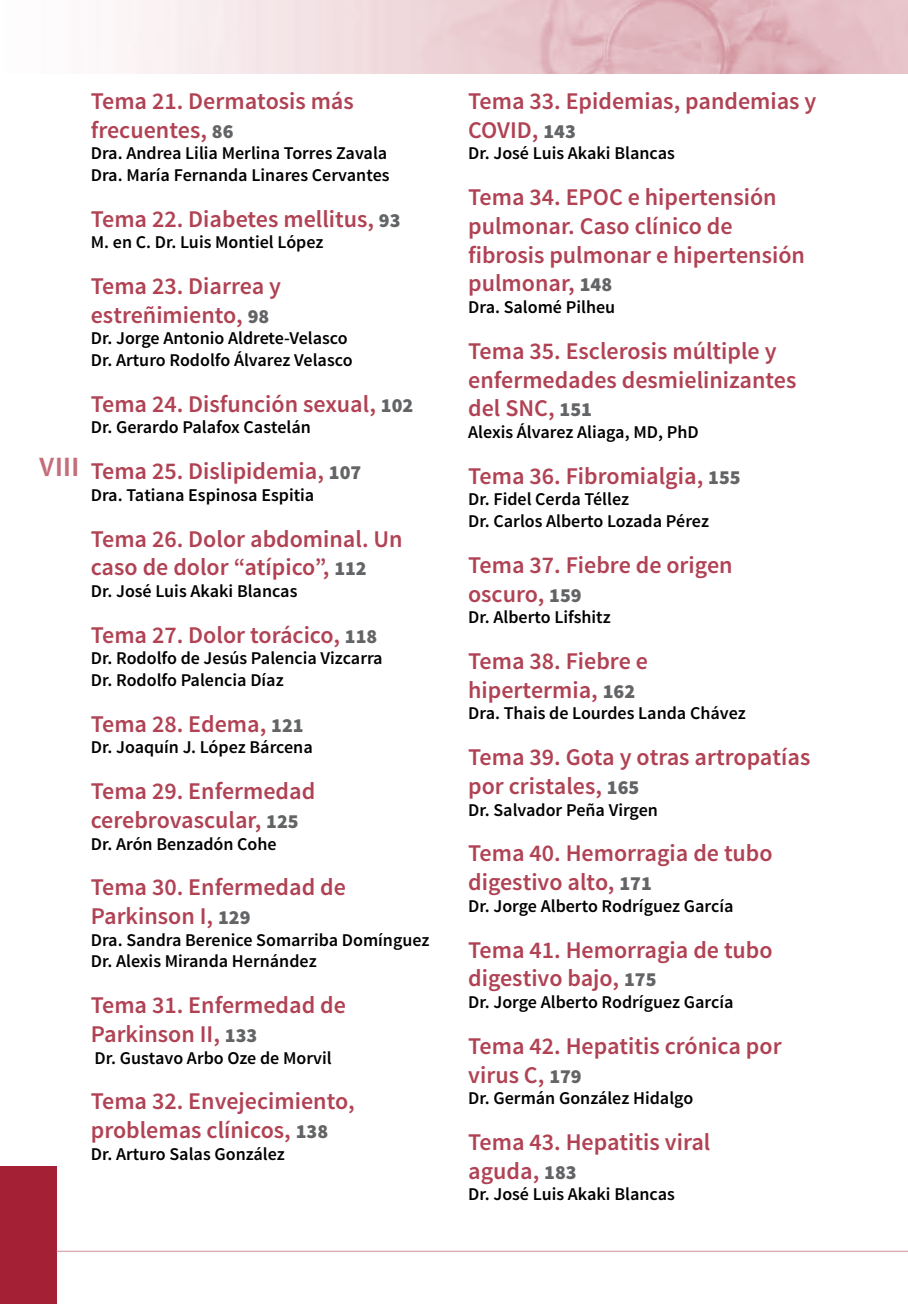
<style>
.page{position:relative;width:908px;height:1304px;background:#fff}
.page>*{position:absolute;margin:0;border:0;box-sizing:border-box;transform-origin:0 0}
.t1{font:500 28px "Amplitude";color:#c36e7c}
.t2{font:600 24px/28.8px "Source Sans Pro";color:#b04254}
.t3{font:600 18px/21.6px "Source Sans Pro";color:#000}
.s1{font-weight:900;font-size:20px;color:#636466}
</style>
<div class="page">
<img style="left:133px;top:0;width:774px;height:74px">
<hr style="left:57px;top:1251px;width:850px;height:1px;background:#d1909a">
<div style="left:0;top:1166px;width:57px;height:138px;background:#a32035"></div>
<p class="t1" style="left:39px;top:451px;width:42px">VIII</p>
<p class="t2" style="left:91px;top:87px;width:264px">Tema 21. Dermatosis más frecuentes, <span class="s1">86</span></p>
<p class="t3" style="left:91px;top:143px;width:300px">Dra. Andrea Lilia Merlina Torres Zavala<br>Dra. María Fernanda Linares Cervantes</p>
<p class="t2" style="left:91px;top:205px;width:311px">Tema 22. Diabetes mellitus, <span class="s1">93</span></p>
<p class="t3" style="left:91px;top:232px;width:234px">M. en C. Dr. Luis Montiel López</p>
<p class="t2" style="left:91px;top:272px;width:192px">Tema 23. Diarrea y estreñimiento, <span class="s1">98</span></p>
<p class="t3" style="left:91px;top:328px;width:263px">Dr. Jorge Antonio Aldrete-Velasco<br>Dr. Arturo Rodolfo Álvarez Velasco</p>
<p class="t2" style="left:91px;top:390px;width:324px">Tema 24. Disfunción sexual, <span class="s1">102</span></p>
<p class="t3" style="left:91px;top:417px;width:222px">Dr. Gerardo Palafox Castelán</p>
<p class="t2" style="left:91px;top:457px;width:272px">Tema 25. Dislipidemia, <span class="s1">107</span></p>
<p class="t3" style="left:91px;top:484px;width:225px">Dra. Tatiana Espinosa Espitia</p>
<p class="t2" style="left:91px;top:525px;width:313px">Tema 26. Dolor abdominal. Un caso de dolor “atípico”, <span class="s1">112</span></p>
<p class="t3" style="left:91px;top:581px;width:208px">Dr. José Luis Akaki Blancas</p>
<p class="t2" style="left:91px;top:621px;width:288px">Tema 27. Dolor torácico, <span class="s1">118</span></p>
<p class="t3" style="left:91px;top:648px;width:293px">Dr. Rodolfo de Jesús Palencia Vizcarra<br>Dr. Rodolfo Palencia Díaz</p>
<p class="t2" style="left:91px;top:710px;width:214px">Tema 28. Edema, <span class="s1">121</span></p>
<p class="t3" style="left:91px;top:737px;width:223px">Dr. Joaquín J. López Bárcena</p>
<p class="t2" style="left:91px;top:777px;width:226px">Tema 29. Enfermedad cerebrovascular, <span class="s1">125</span></p>
<p class="t3" style="left:91px;top:833px;width:187px">Dr. Arón Benzadón Cohe</p>
<p class="t2" style="left:91px;top:874px;width:256px">Tema 30. Enfermedad de<br>Parkinson I, <span class="s1">129</span></p>
<p class="t3" style="left:91px;top:929px;width:340px">Dra. Sandra Berenice Somarriba Domínguez<br>Dr. Alexis Miranda Hernández</p>
<p class="t2" style="left:91px;top:991px;width:256px">Tema 31. Enfermedad de<br>Parkinson II, <span class="s1">133</span></p>
<p class="t3" style="left:94px;top:1047px;width:239px">Dr. Gustavo Arbo Oze de Morvil</p>
<p class="t2" style="left:91px;top:1088px;width:265px">Tema 32. Envejecimiento, problemas clínicos, <span class="s1">138</span></p>
<p class="t3" style="left:91px;top:1144px;width:195px">Dr. Arturo Salas González</p>
<p class="t2" style="left:468px;top:87px;width:349px">Tema 33. Epidemias, pandemias y<br>COVID, <span class="s1">143</span></p>
<p class="t3" style="left:468px;top:143px;width:208px">Dr. José Luis Akaki Blancas</p>
<p class="t2" style="left:468px;top:183px;width:338px">Tema 34. EPOC e hipertensión pulmonar. Caso clínico de fibrosis pulmonar e hipertensión pulmonar, <span class="s1">148</span></p>
<p class="t3" style="left:468px;top:297px;width:148px">Dra. Salomé Pilheu</p>
<p class="t2" style="left:468px;top:337px;width:329px">Tema 35. Esclerosis múltiple y enfermedades desmielinizantes del SNC, <span class="s1">151</span></p>
<p class="t3" style="left:468px;top:422px;width:232px">Alexis Álvarez Aliaga, MD, PhD</p>
<p class="t2" style="left:468px;top:462px;width:274px">Tema 36. Fibromialgia, <span class="s1">155</span></p>
<p class="t3" style="left:468px;top:489px;width:242px">Dr. Fidel Cerda Téllez<br>Dr. Carlos Alberto Lozada Pérez</p>
<p class="t2" style="left:468px;top:551px;width:266px">Tema 37. Fiebre de origen oscuro, <span class="s1">159</span></p>
<p class="t3" style="left:468px;top:607px;width:144px">Dr. Alberto Lifshitz</p>
<p class="t2" style="left:468px;top:647px;width:181px">Tema 38. Fiebre e hipertermia, <span class="s1">162</span></p>
<p class="t3" style="left:468px;top:703px;width:279px">Dra. Thais de Lourdes Landa Chávez</p>
<p class="t2" style="left:468px;top:743px;width:343px">Tema 39. Gota y otras artropatías por cristales, <span class="s1">165</span></p>
<p class="t3" style="left:468px;top:799px;width:191px">Dr. Salvador Peña Virgen</p>
<p class="t2" style="left:468px;top:840px;width:306px">Tema 40. Hemorragia de tubo digestivo alto, <span class="s1">171</span></p>
<p class="t3" style="left:468px;top:895px;width:267px">Dr. Jorge Alberto Rodríguez García</p>
<p class="t2" style="left:468px;top:936px;width:306px">Tema 41. Hemorragia de tubo digestivo bajo, <span class="s1">175</span></p>
<p class="t3" style="left:468px;top:992px;width:267px">Dr. Jorge Alberto Rodríguez García</p>
<p class="t2" style="left:468px;top:1032px;width:315px">Tema 42. Hepatitis crónica por virus C, <span class="s1">179</span></p>
<p class="t3" style="left:468px;top:1088px;width:226px">Dr. Germán González Hidalgo</p>
<p class="t2" style="left:468px;top:1128px;width:243px">Tema 43. Hepatitis viral aguda, <span class="s1">183</span></p>
<p class="t3" style="left:468px;top:1184px;width:208px">Dr. José Luis Akaki Blancas</p>
</div>
